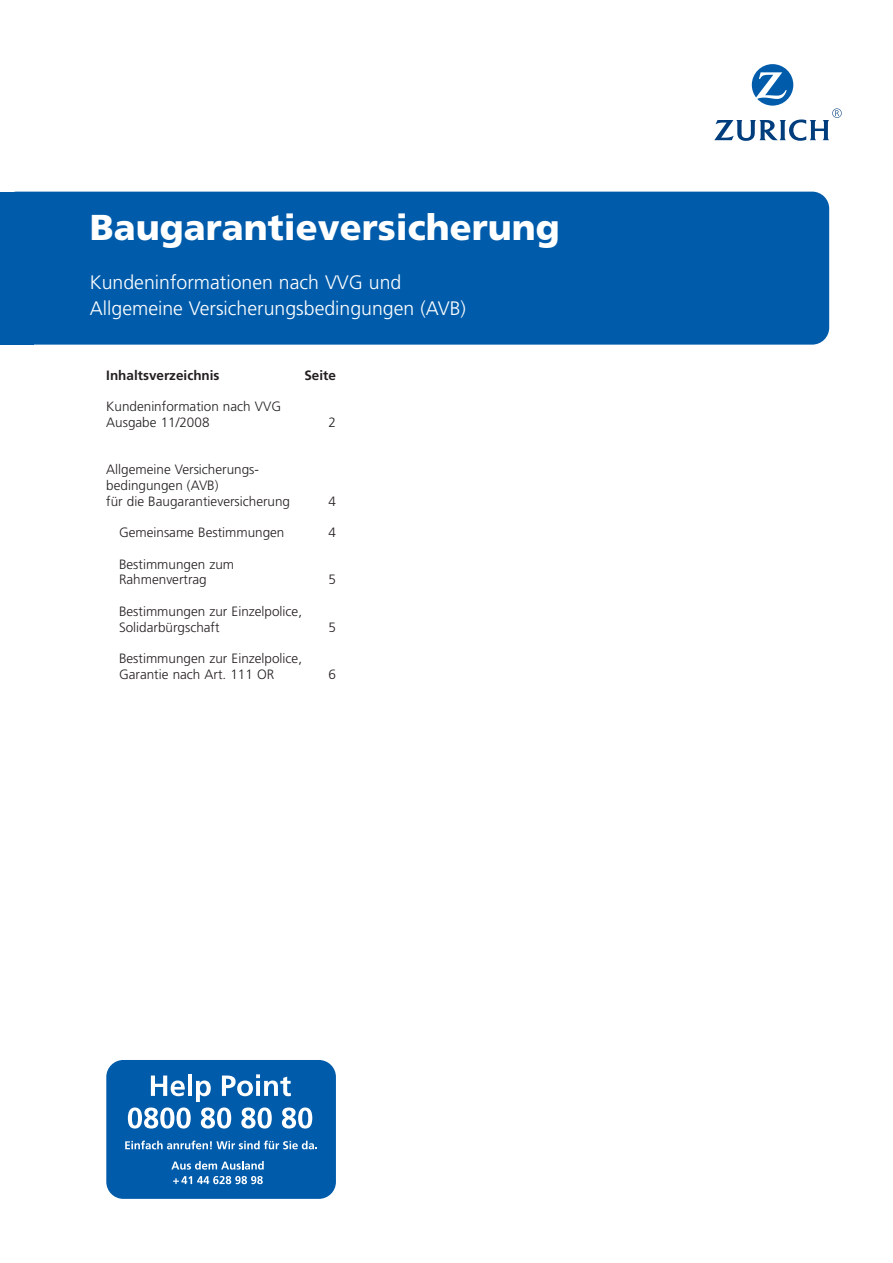
<style>
.page{position:relative;width:893px;height:1263px;background:#fff}
.page>*{position:absolute;margin:0;border:0;box-sizing:border-box;transform-origin:0 0}
.t1{font:900 36px "Frutiger";color:#fff}
.t2{font:300 19.5px/25.5px "Frutiger";color:#fff}
.t3{font:300 13.5px/15.8px "Frutiger";color:#231f20}
.t4{font:700 13.5px "Frutiger";color:#231f20}
</style>
<div class="page">
<div style="left:0;top:192px;width:829px;height:153px;background:#005cab;border-radius:17px"></div>
<svg style="left:714px;top:64px;width:127px;height:77px"></svg>
<div style="left:0;top:192px;width:34px;height:153px;background:#005cab"></div>
<div style="left:106px;top:1060px;width:230px;height:139px;background:#005cab;border-radius:17px"></div>
<svg style="left:128px;top:1108px;width:63px;height:21px"></svg>
<svg style="left:201px;top:1108px;width:30px;height:21px"></svg>
<svg style="left:241px;top:1108px;width:31px;height:21px"></svg>
<svg style="left:282px;top:1108px;width:30px;height:21px"></svg>
<svg style="left:125px;top:1141px;width:192px;height:8px"></svg>
<svg style="left:171px;top:1161px;width:93px;height:9px"></svg>
<svg style="left:173px;top:1176px;width:90px;height:8px"></svg>
<svg style="left:151px;top:1076px;width:34px;height:20px"></svg>
<hr style="left:188px;top:1074px;width:4px;height:22px;background:#fff">
<svg style="left:196px;top:1081px;width:15px;height:21px"></svg>
<svg style="left:222px;top:1074px;width:69px;height:22px"></svg>
<h1 class="t1" style="left:90px;top:213px;width:471px">Baugarantieversicherung</h1>
<h2 class="t2" style="left:90px;top:271px;width:378px">Kundeninformationen nach VVG und<br>Allgemeine Versicherungsbedingungen (AVB)</h2>
<p class="t4" style="left:106px;top:370px;width:115px">Inhaltsverzeichnis</p>
<p class="t4" style="left:304px;top:370px;width:33px">Seite</p>
<p class="t3" style="left:106px;top:400px;width:176px">Kundeninformation nach VVG<br>Ausgabe 11/2008</p>
<p class="t3" style="left:328px;top:415px;width:9px">2</p>
<p class="t3" style="left:106px;top:463px;width:185px">Allgemeine Versicherungs&shy;bedingungen (AVB)<br>für die Baugarantieversicherung</p>
<p class="t3" style="left:328px;top:494px;width:9px">4</p>
<p class="t3" style="left:119px;top:526px;width:167px">Gemeinsame Bestimmungen</p>
<p class="t3" style="left:328px;top:526px;width:9px">4</p>
<p class="t3" style="left:119px;top:557px;width:117px">Bestimmungen zum<br>Rahmenvertrag</p>
<p class="t3" style="left:328px;top:573px;width:9px">5</p>
<p class="t3" style="left:119px;top:604px;width:184px">Bestimmungen zur Einzelpolice,<br>Solidarbürgschaft</p>
<p class="t3" style="left:119px;top:652px;width:184px">Bestimmungen zur Einzelpolice,<br>Garantie nach Art. 111 OR</p>
<p class="t3" style="left:328px;top:620px;width:9px">5</p>
<p class="t3" style="left:328px;top:667px;width:9px">6</p>
</div>
